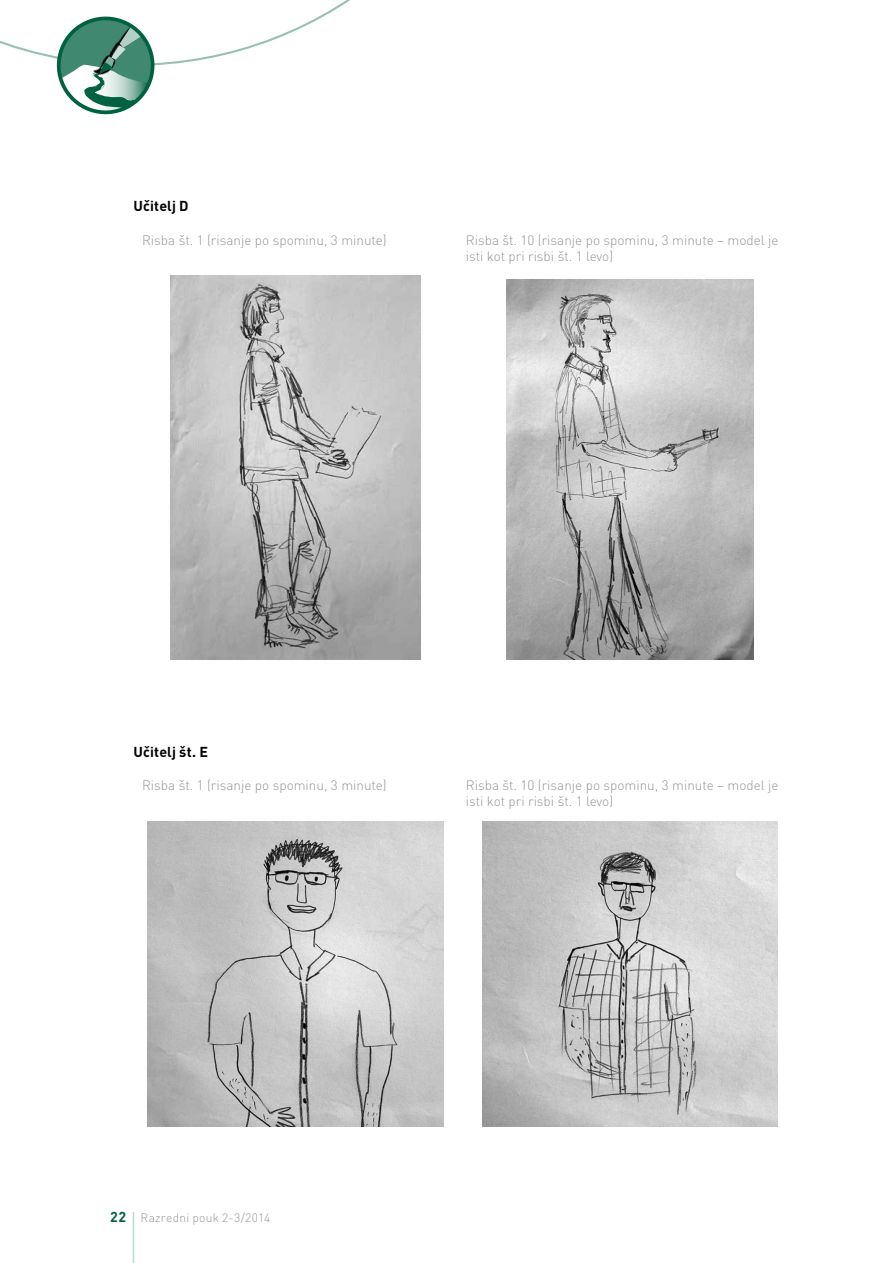
<style>
.page{position:relative;width:893px;height:1263px;background:#fff}
.page>*{position:absolute;margin:0;border:0;box-sizing:border-box;transform-origin:0 0}
.t1{font:700 14.25px "DINP";letter-spacing:.01em;color:#000}
.t2{font:300 13.5px/16.2px "DINP";color:#939598}
.t3{font:300 12px "DINP";letter-spacing:.02em;color:#939598}
.s1{font-weight:700;font-size:14.25px;color:#006241}
</style>
<div class="page">
<hr style="left:133px;top:1212px;width:1px;height:51px;background:#bfd8cf">
<svg style="left:0;top:0;width:350px;height:115px"></svg>
<img style="left:170px;top:275px;width:250px;height:384px">
<img style="left:507px;top:280px;width:247px;height:379px">
<img style="left:148px;top:821px;width:295px;height:306px">
<img style="left:482px;top:821px;width:296px;height:306px">
<p class="t1" style="left:134px;top:197px;width:57px">Učitelj D</p>
<p class="t2" style="left:142px;top:232px;width:246px">Risba št. 1 (risanje po spominu, 3 minute)</p>
<p class="t2" style="left:466px;top:232px;width:314px">Risba št. 10 (risanje po spominu, 3 minute – model je isti kot pri risbi št. 1 levo)</p>
<p class="t1" style="left:134px;top:742px;width:76px">Učitelj št. E</p>
<p class="t2" style="left:142px;top:777px;width:246px">Risba št. 1 (risanje po spominu, 3 minute)</p>
<p class="t2" style="left:466px;top:777px;width:314px">Risba št. 10 (risanje po spominu, 3 minute – model je isti kot pri risbi št. 1 levo)</p>
<p class="t3" style="left:110px;top:1210px;width:161px"><span class="s1">22</span> Razredni pouk 2-3/2014</p>
</div>
